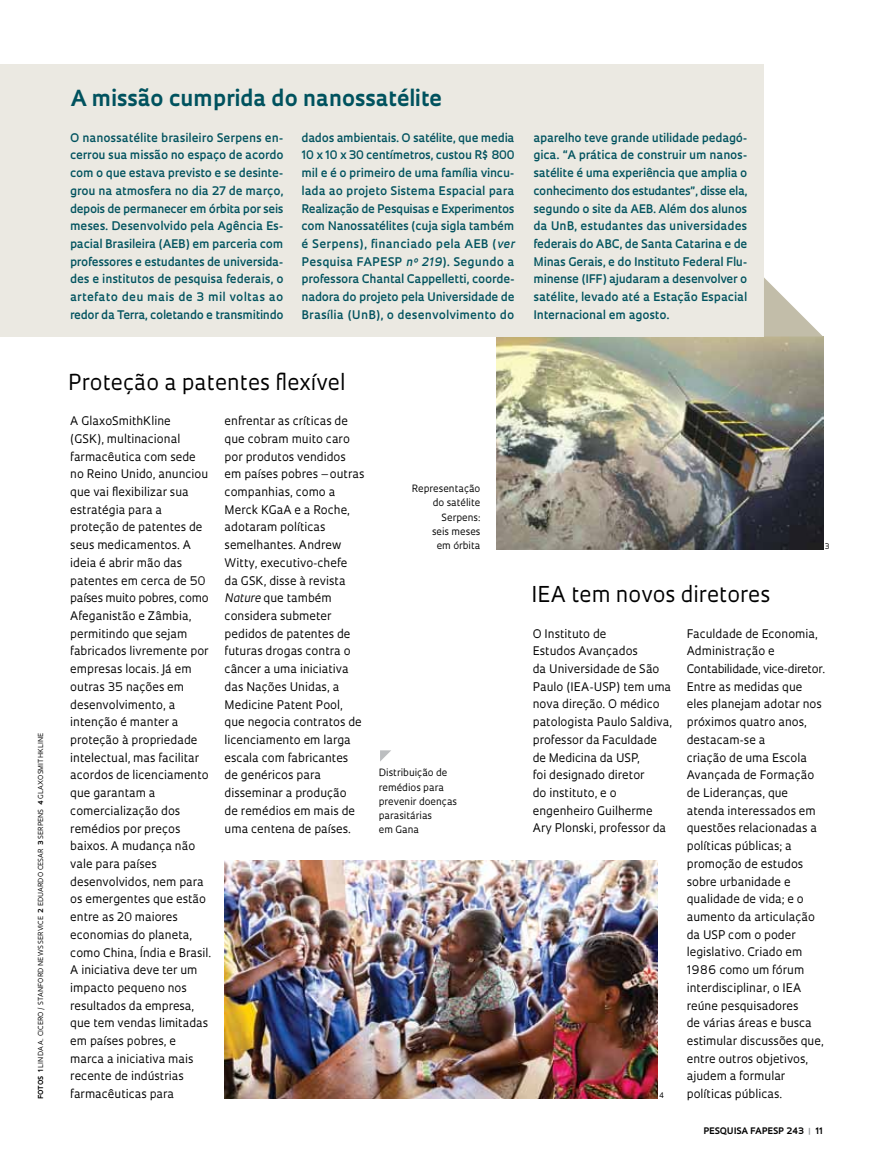
<style>
.page{position:relative;width:885px;height:1169px;background:#fff}
.page>*{position:absolute;margin:0;border:0;box-sizing:border-box;transform-origin:0 0}
.t1{font:700 21.6px "Oculum";color:#00525e}
.t2{font:21.3px "Oculum";color:#000}
.t3{font:11.55px/17.7px "Oculum";color:#000}
.t4{font:600 11.55px/17.7px "Oculum";color:#00525e;text-align:justify}
.t5{font:9.75px/14.1px "Oculum";color:#000}
.t6{font:700 8.7px "Oculum";letter-spacing:.015em;color:#000}
.t7{font:7.5px "Oculum";color:#000}
.t8{font:6.75px "Oculum";letter-spacing:.015em;color:#000}
.s1{font-weight:700}
.s2{font-style:italic}
.s3{color:#939598}
</style>
<div class="page">
<img style="left:225px;top:860px;width:432px;height:238px">
<img style="left:497px;top:336px;width:326px;height:213px">
<div style="left:0;top:64px;width:764px;height:272px;background:#ebe9e2"></div>
<svg style="left:764px;top:277px;width:59px;height:59px"></svg>
<svg style="left:380px;top:750px;width:11px;height:11px"></svg>
<p class="t8" style="left:36px;top:1098px;width:367px;rotate:-90deg"><span class="s1">fotos 1</span> Linda A. Cicero / Stanford News Service <span class="s1">2</span> eduardo cesar <span class="s1">3</span> serpens <span class="s1">4</span> GlaxoSmith Kline</p>
<h1 class="t1" style="left:71px;top:83px;width:373px">A missão cumprida do nanossatélite</h1>
<p class="t4" style="left:70px;top:128px;width:215px">O nanossatélite brasileiro Serpens en&shy;cerrou sua missão no espaço de acordo com o que estava previsto e se desinte&shy;grou na atmosfera no dia 27 de março, depois de permanecer em órbita por seis meses. Desenvolvido pela Agência Es&shy;pacial Brasileira (AEB) em parceria com professores e estudantes de universida&shy;des e institutos de pesquisa federais, o artefato deu mais de 3 mil voltas ao redor da Terra, coletando e transmitindo</p>
<p class="t4" style="left:302px;top:128px;width:215px">dados ambientais. O satélite, que media 10 x 10 x 30 centímetros, custou R$ 800 mil e é o primeiro de uma família vincu&shy;lada ao projeto Sistema Espacial para Realização de Pesquisas e Experimentos com Nanossatélites (cuja sigla também é Serpens), financiado pela AEB (<span class="s2">ver </span>Pesquisa FAPESP <span class="s2">nº 219</span>). Segundo a professora Chantal Cappelletti, coorde&shy;nadora do projeto pela Universidade de Brasília (UnB), o desenvolvimento do</p>
<p class="t4" style="left:533px;top:128px;width:215px">aparelho teve grande utilidade pedagó&shy;gica. “A prática de construir um nanos&shy;satélite é uma experiência que amplia o conhecimento dos estudantes”, disse ela, segundo o site da AEB. Além dos alunos da UnB, estudantes das universidades federais do ABC, de Santa Catarina e de Minas Gerais, e do Instituto Federal Flu&shy;minense (IFF) ajudaram a desenvolver o satélite, levado até a Estação Espacial Internacional em agosto.</p>
<h2 class="t2" style="left:68px;top:368px;width:279px">Proteção a patentes flexível</h2>
<p class="t3" style="left:70px;top:411px;width:142px">A GlaxoSmithKline<br>(GSK), multinacional farmacêutica com sede no Reino Unido, anunciou que vai flexibilizar sua estratégia para a proteção de patentes de seus medicamentos. A ideia é abrir mão das patentes em cerca de 50 países muito pobres, como<br>Afeganistão e Zâmbia, permitindo que sejam fabricados livremente por empresas locais. Já em outras 35 nações em desenvolvimento, a intenção é manter a proteção à propriedade intelectual, mas facilitar acordos de licenciamento que garantam a comercialização dos remédios por preços baixos. A mudança não vale para países desenvolvidos, nem para os emergentes que estão entre as 20 maiores economias do planeta, como China, Índia e Brasil.<br>A iniciativa deve ter um impacto pequeno nos resultados da empresa, que tem vendas limitadas em países pobres, e marca a iniciativa mais recente de indústrias farmacêuticas para</p>
<p class="t3" style="left:225px;top:411px;width:141px">enfrentar as críticas de que cobram muito caro por produtos vendidos em países pobres – outras companhias, como a<br>M erck KGaA e a Roche, adotaram políticas semelhantes. Andrew<br>Witty, executivo-chefe<br>da GSK, disse à revista<br><span class="s2">Nature</span> que também considera submeter pedidos de patentes de futuras drogas contra o câncer a uma iniciativa das Nações Unidas, a<br>Medicine Patent Pool, que negocia contratos de licenciamento em larga escala com fabricantes de genéricos para disseminar a produção<br>de remédios em mais de uma centena de países.</p>
<p class="t5" style="left:412px;top:481px;width:70px;text-align:right">Representação do satélite<br>Serpens:<br>seis meses<br>em órbita</p>
<p class="t5" style="left:379px;top:765px;width:80px">Distribuição de remédios para prevenir doenças parasitárias<br>em Gana</p>
<p class="t7" style="left:825px;top:541px;width:6px">3</p>
<h2 class="t2" style="left:531px;top:580px;width:241px">IEA tem novos diretores</h2>
<p class="t3" style="left:687px;top:624px;width:140px">Faculdade de Economia,<br>Administração e<br>Contabilidade, vice-diretor.<br>Entre as medidas que eles planejam adotar nos próximos quatro anos, destacam-se a<br>criação de uma Escola<br>Avançada de Formação de Lideranças, que atenda interessados em questões relacionadas a políticas públicas; a promoção de estudos sobre urbanidade e qualidade de vida; e o aumento da articulação da USP com o poder legislativo. Criado em<br>1986 como um fórum interdisciplinar, o IEA reúne pesquisadores<br>de várias áreas e busca estimular discussões que, entre outros objetivos, ajudem a formular políticas públicas.</p>
<p class="t3" style="left:533px;top:624px;width:141px">O Instituto de<br>Estudos Avançados<br>da Universidade de São<br>Paulo (IEA-USP) tem uma nova direção. O médico patologista Paulo Saldiva, professor da Faculdade de Medicina da USP,<br>foi designado diretor<br>do instituto, e o engenheiro Guilherme<br>Ary Plonski, professor da</p>
<p class="t7" style="left:659px;top:1090px;width:6px">4</p>
<p class="t6" style="left:703px;top:1124px;width:121px">PESQUISA FAPESP 243 <span class="s3">|</span> 11</p>
</div>
